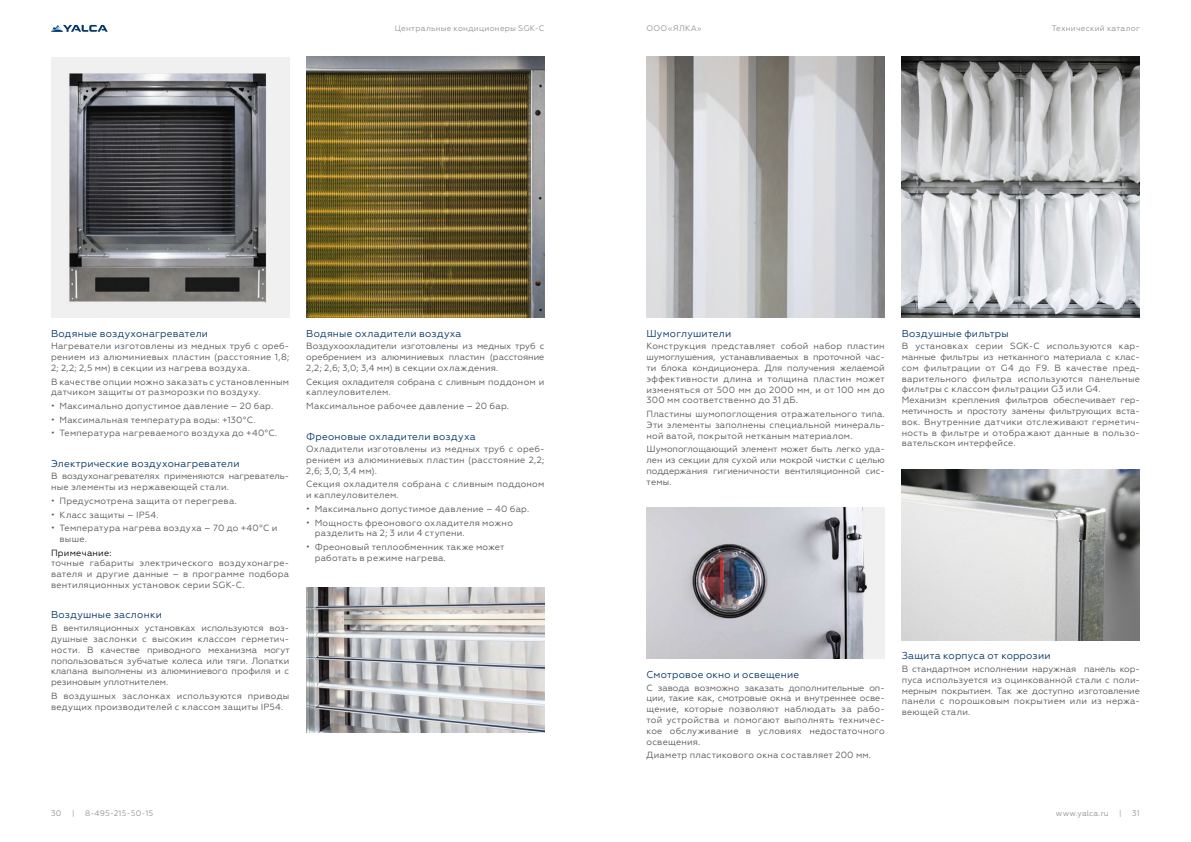
<style>
.page{position:relative;width:1191px;height:842px;background:#fff}
.page>*{position:absolute;margin:0;border:0;box-sizing:border-box;transform-origin:0 0}
.t1{font:10px "Geometria";letter-spacing:.025em;color:#003565}
.t2{font:9px/10.8px "Geometria";letter-spacing:.025em;color:#575756;text-align:justify}
.t3{font:9px/10.8px "Geometria";color:#575756}
.t4{font:9px "Geometria";letter-spacing:.025em;color:#000}
.t5{font:8px "Geometria";letter-spacing:.03em;color:#929292}
</style>
<div class="page">
<svg style="left:51px;top:25px;width:57px;height:7px"></svg>
<img style="left:51px;top:57px;width:238px;height:261px">
<img style="left:306px;top:57px;width:238px;height:261px">
<img style="left:306px;top:588px;width:238px;height:144px">
<img style="left:646px;top:57px;width:238px;height:261px">
<img style="left:646px;top:507px;width:238px;height:152px">
<img style="left:901px;top:469px;width:239px;height:171px">
<img style="left:901px;top:57px;width:239px;height:260px">
<p class="t5" style="left:395px;top:24px;width:151px">Центральные кондиционеры SGK-C</p>
<p class="t5" style="left:646px;top:24px;width:57px">ООО«ЯЛКА»</p>
<p class="t5" style="left:1051px;top:24px;width:90px">Технический каталог</p>
<p class="t1" style="left:51px;top:327px;width:159px">Водяные воздухонагреватели</p>
<p class="t2" style="left:51px;top:341px;width:240px">Нагреватели изготовлены из медных труб с ореб&shy;рением из алюминиевых пластин (расстояние 1,8; 2; 2,2; 2,5 мм) в секции из нагрева воздуха.</p>
<p class="t2" style="left:51px;top:376px;width:240px">В качестве опции можно заказать с установленным датчиком защиты от разморозки по воздуху.</p>
<p class="t2" style="left:51px;top:401px;width:224px">• Максимально допустимое давление – 20 бар.</p>
<p class="t2" style="left:51px;top:414px;width:206px">• Максимальная температура воды: +130°C.</p>
<p class="t2" style="left:51px;top:428px;width:228px">• Температура нагреваемого воздуха до +40°C.</p>
<p class="t1" style="left:51px;top:457px;width:190px">Электрические воздухонагреватели</p>
<p class="t3" style="left:51px;top:471px;width:240px">В воздухонагревателях применяются нагреватель&shy;ные элементы из нержавеющей стали.</p>
<p class="t2" style="left:51px;top:495px;width:187px">• Предусмотрена защита от перегрева.</p>
<p class="t2" style="left:51px;top:509px;width:109px">• Класс защиты – IP54.</p>
<p class="t2" style="left:60px;top:523px;width:219px;text-indent:-9px">• Температура нагрева воздуха – 70 до +40°C и выше.</p>
<p class="t4" style="left:51px;top:547px;width:62px">Примечание:</p>
<p class="t2" style="left:51px;top:558px;width:240px">точные габариты электрического воздухонагре&shy;вателя и другие данные – в программе подбора вентиляционных установок серии SGK-C.</p>
<p class="t1" style="left:51px;top:609px;width:112px">Воздушные заслонки</p>
<p class="t2" style="left:51px;top:623px;width:240px">В вентиляционных установках используются воз&shy;душные заслонки с высоким классом герметич&shy;ности. В качестве приводного механизма могут попользоваться зубчатые колеса или тяги. Лопатки клапана выполнены из алюминиевого профиля и с резиновым уплотнителем.</p>
<p class="t2" style="left:51px;top:690px;width:240px">В воздушных заслонках используются приводы ведущих производителей с классом защиты IP54.</p>
<p class="t1" style="left:306px;top:327px;width:157px">Водяные охладители воздуха</p>
<p class="t2" style="left:306px;top:341px;width:240px">Воздухоохладители изготовлены из медных труб с оребрением из алюминиевых пластин (расстояние 2,2; 2,6; 3,0; 3,4 мм) в секции охлаждения.</p>
<p class="t3" style="left:306px;top:376px;width:240px">Секция охладителя собрана с сливным поддоном и каплеуловителем.</p>
<p class="t2" style="left:306px;top:401px;width:204px">Максимальное рабочее давление – 20 бар.</p>
<p class="t1" style="left:306px;top:430px;width:171px">Фреоновые охладители воздуха</p>
<p class="t2" style="left:306px;top:444px;width:240px">Охладители изготовлены из медных труб с ореб&shy;рением из алюминиевых пластин (расстояние 2,2; 2,6; 3,0; 3,4 мм).</p>
<p class="t2" style="left:306px;top:479px;width:240px">Секция охладителя собрана с сливным поддоном и каплеуловителем.</p>
<p class="t2" style="left:306px;top:503px;width:224px">• Максимально допустимое давление – 40 бар.</p>
<p class="t2" style="left:315px;top:517px;width:200px;text-indent:-9px">• Мощность фреонового охладителя можно разделить на 2; 3 или 4 ступени.</p>
<p class="t2" style="left:315px;top:541px;width:191px;text-indent:-9px">• Фреоновый теплообменник также может работать в режиме нагрева.</p>
<p class="t1" style="left:646px;top:327px;width:86px">Шумоглушители</p>
<p class="t2" style="left:646px;top:341px;width:240px">Конструкция представляет собой набор пластин шумоглушения, устанавливаемых в проточной час&shy;ти блока кондиционера. Для получения желаемой эффективности длина и толщина пластин может изменяться от 500 мм до 2000 мм, и от 100 мм до 300 мм соответственно до 31 дБ.</p>
<p class="t2" style="left:646px;top:408px;width:240px">Пластины шумопоглощения отражательного типа.<br>Эти элементы заполнены специальной минераль&shy;ной ватой, покрытой нетканым материалом.</p>
<p class="t2" style="left:646px;top:444px;width:240px">Шумопоглощающий элемент может быть легко уда&shy;лен из секции для сухой или мокрой чистки с целью поддержания гигиеничности вентиляционной сис&shy;темы.</p>
<p class="t1" style="left:901px;top:327px;width:108px">Воздушные фильтры</p>
<p class="t2" style="left:901px;top:341px;width:240px;text-align:left">В установках серии SGK-C используются кар&shy;манные фильтры из нетканного материала с клас&shy;сом фильтрации от G4 до F9. В качестве пред&shy;варительного фильтра используются панельные фильтры с классом фильтрации G3 или G4.<br>Механизм крепления фильтров обеспечивает гер&shy;метичность и простоту замены фильтрующих вста&shy;вок. Внутренние датчики отслеживают герметич&shy;ность в фильтре и отображают данные в пользо&shy;вательском интерфейсе.</p>
<p class="t1" style="left:646px;top:669px;width:154px">Смотровое окно и освещение</p>
<p class="t2" style="left:646px;top:682px;width:240px">С завода возможно заказать дополнительные оп&shy;ции, такие как, смотровые окна и внутреннее осве&shy;щение, которые позволяют наблюдать за рабо&shy;той устройства и помогают выполнять техничес&shy;кое обслуживание в условиях недостаточного освещения.</p>
<p class="t2" style="left:646px;top:750px;width:226px">Диаметр пластикового окна составляет 200 мм.</p>
<p class="t1" style="left:901px;top:650px;width:150px">Защита корпуса от коррозии</p>
<p class="t2" style="left:901px;top:663px;width:240px">В стандартном исполнении наружная панель кор&shy;пуса используется из оцинкованной стали с поли&shy;мерным покрытием. Так же доступно изготовление панели с порошковым покрытием или из нержа&shy;веющей стали.</p>
<p class="t5" style="left:51px;top:808px;width:12px">30</p>
<p class="t5" style="left:72px;top:808px;width:4px">|</p>
<p class="t5" style="left:85px;top:808px;width:70px">8-495-215-50-15</p>
<p class="t5" style="left:1056px;top:808px;width:54px">www.yalca.ru</p>
<p class="t5" style="left:1119px;top:808px;width:4px">|</p>
<p class="t5" style="left:1132px;top:808px;width:9px">31</p>
</div>
